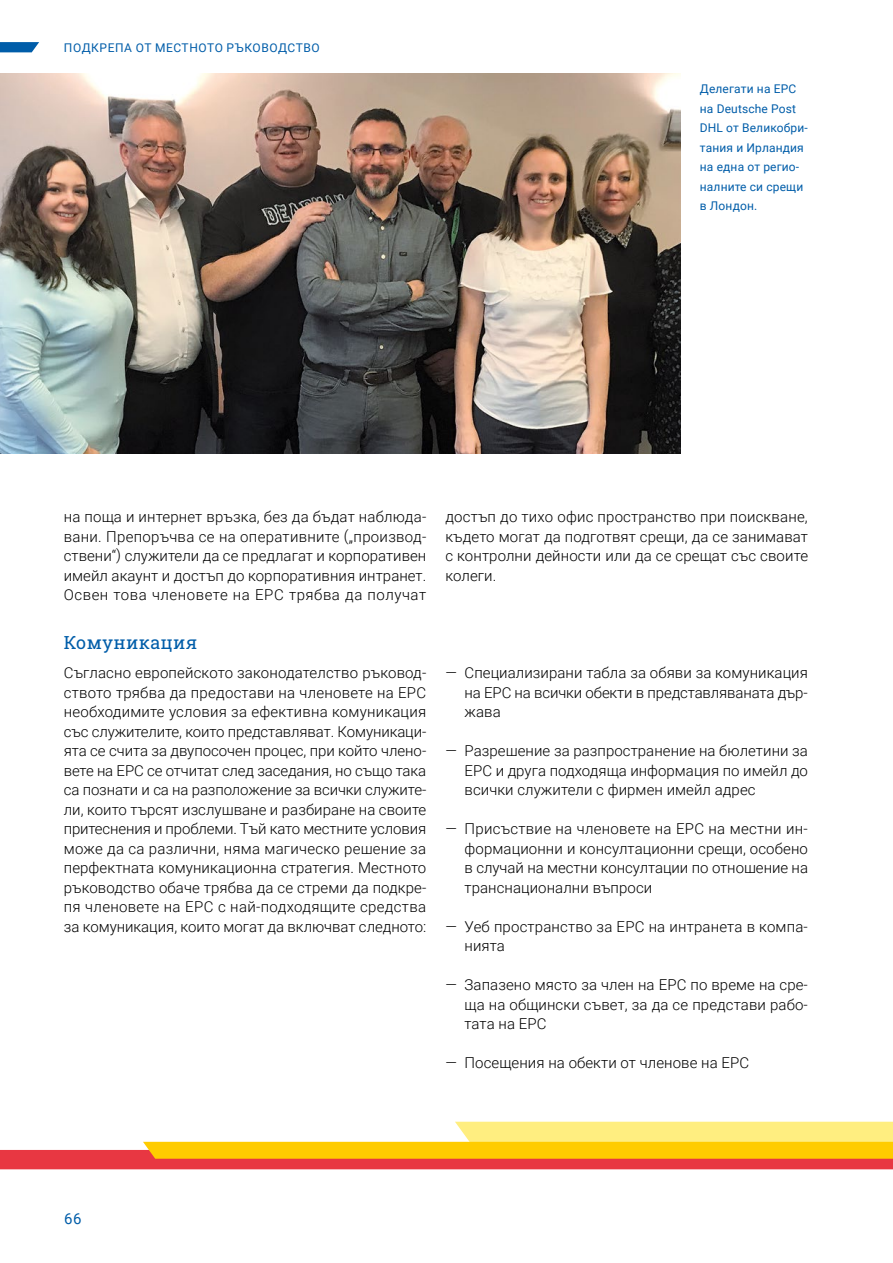
<style>
.page{position:relative;width:893px;height:1263px;background:#fff}
.page>*{position:absolute;margin:0;border:0;box-sizing:border-box;transform-origin:0 0}
._1_3_Head_03{font:18px "Roboto Slab";letter-spacing:.025em;color:#005da9}
._2_1_Copy{font:300 15px/19.5px "Roboto";letter-spacing:.005em;color:#000;text-align:justify}
.t1{font:15px "Roboto";color:#005da9}
._4_1_BU_links{font:12px/19.5px "Roboto";letter-spacing:.01em;color:#005da9}
._4_1_BU_links-2{font:12px "Roboto";letter-spacing:.045em;color:#005da9}
</style>
<div class="page">
<svg style="left:0;top:42px;width:39px;height:10px"></svg>
<svg style="left:0;top:1122px;width:893px;height:47px"></svg>
<img style="left:0;top:74px;width:681px;height:380px">
<p class="_4_1_BU_links-2" style="left:64px;top:39px;width:257px">ПОДКРЕПА ОТ МЕСТНОТО РЪКОВОДСТВО</p>
<p class="_4_1_BU_links" style="left:700px;top:79px;width:110px">Делегати на ЕРС на Deutsche Post<br>DHL от Великобри&shy;тания и Ирландия на една от регио&shy;налните си срещи в Лондон.</p>
<p class="_2_1_Copy" style="left:64px;top:506px;width:364px">на поща и интернет връзка, без да бъдат наблюда&shy;вани. Препоръчва се на оперативните („производ&shy;ствени“) служители да се предлагат и корпоративен имейл акаунт и достъп до корпоративния интранет.<br>Освен това членовете на ЕРС трябва да получат</p>
<p class="_2_1_Copy" style="left:445px;top:506px;width:364px">достъп до тихо офис пространство при поискване, където могат да подготвят срещи, да се занимават с контролни дейности или да се срещат със своите колеги.</p>
<p class="_1_3_Head_03" style="left:64px;top:630px;width:135px">Комуникация</p>
<p class="_2_1_Copy" style="left:64px;top:662px;width:364px">Съгласно европейското законодателство ръковод&shy;ството трябва да предостави на членовете на ЕРС необходимите условия за ефективна комуникация със служителите, които представляват. Комуникаци&shy;ята се счита за двупосочен процес, при който члено&shy;вете на ЕРС се отчитат след заседания, но също така са познати и са на разположение за всички служите&shy;ли, които търсят изслушване и разбиране на своите притеснения и проблеми. Тъй като местните условия може да са различни, няма магическо решение за перфектната комуникационна стратегия. Местното ръководство обаче трябва да се стреми да подкре&shy;пя членовете на ЕРС с най-подходящите средства за комуникация, които могат да включват следното:</p>
<p class="_2_1_Copy" style="left:465px;top:662px;width:345px;text-indent:-19px">― Специализирани табла за обяви за комуникация на ЕРС на всички обекти в представляваната дър&shy;жава</p>
<p class="_2_1_Copy" style="left:465px;top:740px;width:345px;text-indent:-19px">― Разрешение за разпространение на бюлетини за ЕРС и друга подходяща информация по имейл до всички служители с фирмен имейл адрес</p>
<p class="_2_1_Copy" style="left:465px;top:818px;width:345px;text-indent:-19px">― Присъствие на членовете на ЕРС на местни ин&shy;формационни и консултационни срещи, особено в случай на местни консултации по отношение на транснационални въпроси</p>
<p class="_2_1_Copy" style="left:465px;top:916px;width:345px;text-indent:-19px">― Уеб пространство за ЕРС на интранета в компа&shy;нията</p>
<p class="_2_1_Copy" style="left:465px;top:974px;width:345px;text-indent:-19px">― Запазено място за член на ЕРС по време на сре&shy;ща на общински съвет, за да се представи рабо&shy;тата на ЕРС</p>
<p class="_2_1_Copy" style="left:445px;top:1052px;width:305px">― Посещения на обекти от членове на ЕРС</p>
<p class="t1" style="left:64px;top:1208px;width:19px">66</p>
</div>
